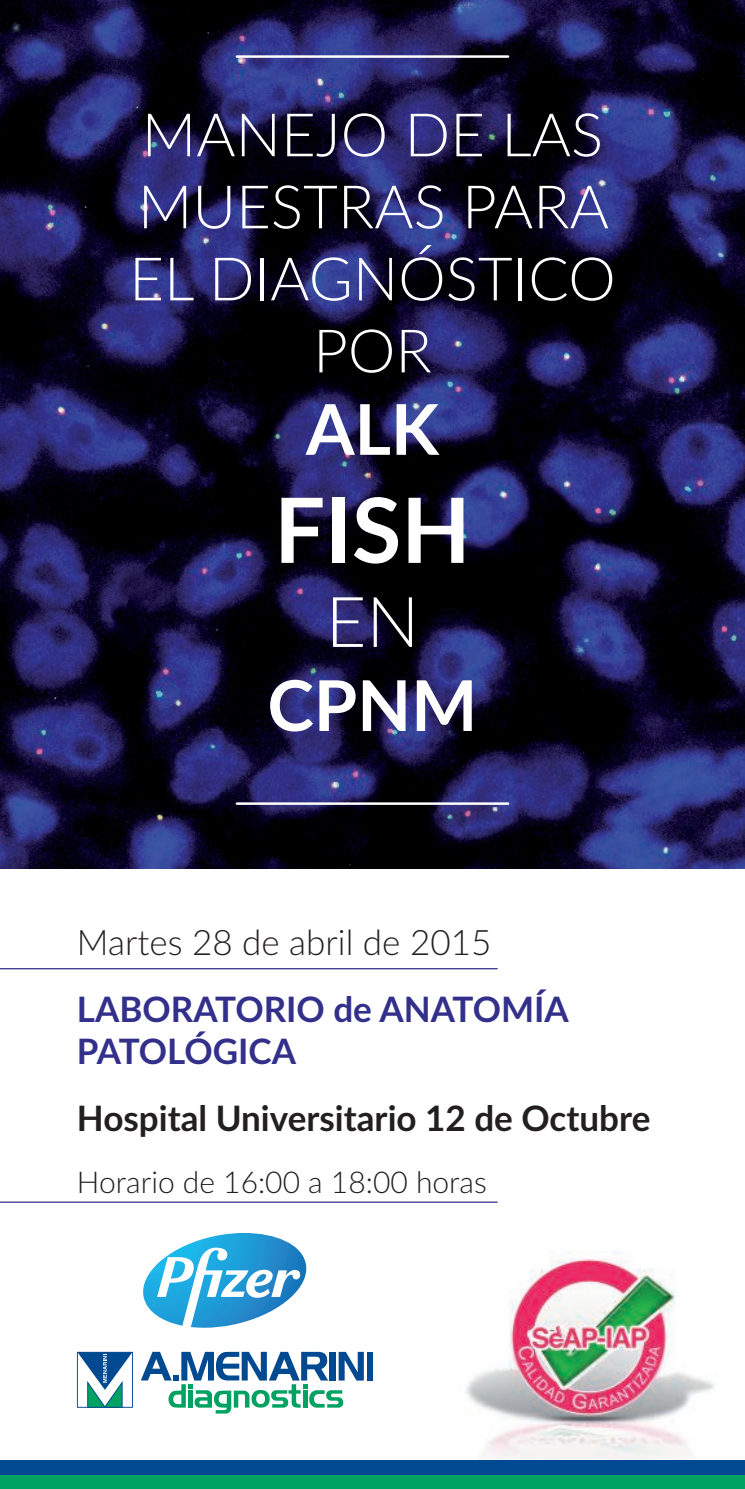
<style>
.page{position:relative;width:745px;height:1489px;background:#fff}
.page>*{position:absolute;margin:0;border:0;box-sizing:border-box;transform-origin:0 0}
.t1{font:700 90px "Lato";color:#fff}
.t2{font:700 70px "Lato";color:#fff}
.t3{font:300 70px "Lato";color:#fff}
.t4{font:300 60px/72px "Lato";color:#fff;text-align:center}
.t5{font:700 35px "Lato";color:#231f20}
.t6{font:700 35px/42px "Lato";color:#32308a}
.t7{font:300 35px "Lato";color:#231f20}
.t8{font:300 30px "Lato";color:#231f20}
</style>
<div class="page">
<div style="left:0;top:1474px;width:744px;height:14px;background:#00a261"></div>
<div style="left:0;top:1460px;width:744px;height:14px;background:#014990"></div>
<img style="left:0;top:0;width:744px;height:868px">
<div style="left:366px;top:1351px;width:6px;height:29px;background:#014990"></div>
<svg style="left:141px;top:1351px;width:222px;height:62px"></svg>
<svg style="left:77px;top:1351px;width:56px;height:56px"></svg>
<hr style="left:0;top:968px;width:497px;height:1px;background:#32308a">
<hr style="left:0;top:1201px;width:497px;height:1px;background:#32308a">
<hr style="left:237px;top:802px;width:271px;height:2px;background:#fff">
<hr style="left:237px;top:55px;width:271px;height:3px;background:#fff">
<img style="left:465px;top:1252px;width:250px;height:205px">
<svg style="left:143px;top:1233px;width:163px;height:94px"></svg>
<p class="t4" style="left:129px;top:96px;width:487px">MANEJO DE LAS<br>MUESTRAS PARA<br>EL DIAGNÓSTICO<br>POR</p>
<p class="t2" style="left:306px;top:378px;width:134px">ALK</p>
<h1 class="t1" style="left:274px;top:464px;width:198px">FISH</h1>
<p class="t3" style="left:325px;top:573px;width:95px">EN</p>
<p class="t2" style="left:267px;top:654px;width:211px">CPNM</p>
<p class="t7" style="left:77px;top:918px;width:415px">Martes 28 de abril de 2015</p>
<p class="t6" style="left:77px;top:987px;width:493px">LABORATORIO de ANATOMÍA<br>PATOLÓGICA</p>
<p class="t5" style="left:77px;top:1092px;width:574px">Hospital Universitario 12 de Octubre</p>
<p class="t8" style="left:77px;top:1160px;width:411px">Horario de 16:00 a 18:00 horas</p>
</div>
